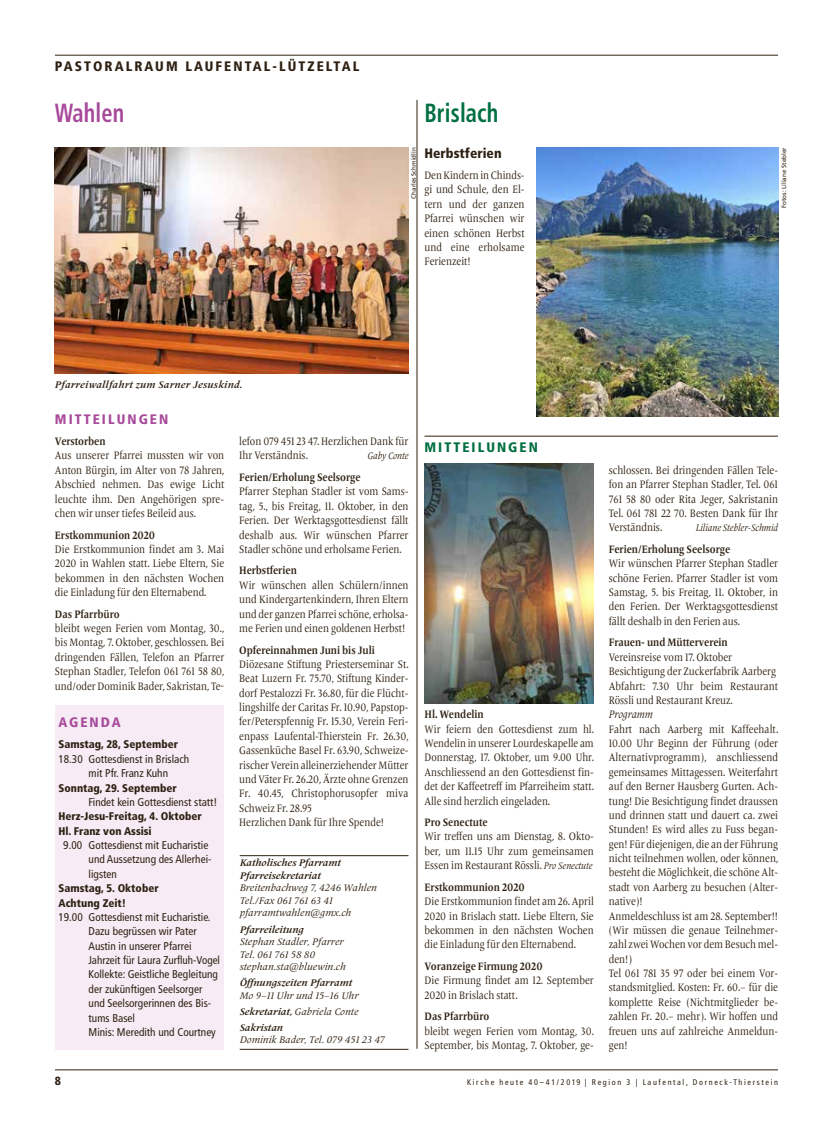
<style>
.page{position:relative;width:833px;height:1134px;background:#fff}
.page>*{position:absolute;margin:0;border:0;box-sizing:border-box;transform-origin:0 0}
.t1{font:700 condensed 26.25px "Frutiger";letter-spacing:.005em;color:#006f41;scale:.85 1}
.t2{font:700 condensed 26.25px "Frutiger";letter-spacing:.005em;color:#a84a9b;scale:.85 1}
.t3{font:900 condensed 13.75px "Frutiger";letter-spacing:.15em;color:#2e2113}
.t4{font:900 condensed 13.75px "Frutiger";letter-spacing:.15em;color:#a84a9b}
.t5{font:900 condensed 13.75px "Frutiger";color:#2e2113}
.t6{font:900 condensed 13.75px "Frutiger";letter-spacing:.15em;color:#006f41}
.t7{font:900 condensed 11.88px "Frutiger";color:#2e2113}
.t8{font:11.25px/14.4px "Frutiger Serif LT Pro";color:#2e2113;text-align:justify;scale:.85 1}
.t9{font:condensed 11.25px/14.4px "Frutiger";color:#2e2113}
.t10{font:11.25px/14.4px "Frutiger Serif LT Pro";color:#2e2113;text-align:justify;scale:.84 1}
.t11{font:700 11.25px "Frutiger Serif LT Pro";color:#2e2113;scale:.85 1}
.t12{font:italic 11.25px "Frutiger Serif LT Pro";color:#2e2113;scale:.85 1}
.t13{font:900 condensed 11.12px/14.4px "Frutiger";color:#2e2113}
.t14{font:italic 10px/12.5px "Frutiger Serif LT Pro";color:#2e2113}
.t15{font:italic 700 10px/12.5px "Frutiger Serif LT Pro";color:#2e2113}
.t16{font:italic 700 10px "Frutiger Serif LT Pro";letter-spacing:.025em;color:#2e2113}
.t17{font:italic 10px "Frutiger Serif LT Pro";color:#2e2113;scale:.85 1}
.t18{font:condensed 8.12px "Frutiger";letter-spacing:.2em;color:#2e2113}
.t19{font:6.25px "Frutiger";color:#2e2113}
.s1{font-weight:700}
.s2{font-style:italic;font-size:10px}
</style>
<div class="page">
<hr style="left:55px;top:1070px;width:723px;height:1px;background:#2e2113">
<img style="left:536px;top:148px;width:242px;height:268px">
<hr style="left:55px;top:55px;width:723px;height:1px;background:#2e2113">
<hr style="left:417px;top:100px;width:1px;height:949px;background:#2e2113">
<hr style="left:424px;top:436px;width:354px;height:1px;background:#2e2113">
<img style="left:424px;top:464px;width:169px;height:239px">
<div style="left:55px;top:705px;width:169px;height:344px;background:#f7ecf5"></div>
<img style="left:55px;top:148px;width:353px;height:225px">
<hr style="left:240px;top:855px;width:168px;height:1px;background:#2e2113">
<hr style="left:240px;top:1049px;width:168px;height:1px;background:#2e2113">
<p class="t3" style="left:55px;top:58px;width:306px">PASTORALRAUM LAUFENTAL-LÜTZELTAL</p>
<h1 class="t2" style="left:55px;top:97px;width:83px">Wahlen</h1>
<p class="t16" style="left:55px;top:378px;width:189px">Pfarreiwallfahrt zum Sarner Jesuskind.</p>
<h1 class="t1" style="left:424px;top:97px;width:89px">Brislach</h1>
<p class="t5" style="left:424px;top:144px;width:79px">Herbstferien</p>
<p class="t10" style="left:424px;top:168px;width:121px">Den Kindern in Chinds&shy;gi und Schule, den El&shy;tern und der ganzen Pfarrei wünschen wir einen schönen Herbst und eine erholsame Ferienzeit!</p>
<p class="t19" style="left:410px;top:199px;width:53px;rotate:-90deg">Charles Schmidlin</p>
<p class="t19" style="left:780px;top:208px;width:62px;rotate:-90deg">Fotos: Liliane Stebler</p>
<p class="t4" style="left:55px;top:410px;width:115px">MITTEILUNGEN</p>
<p class="t11" style="left:55px;top:435px;width:61px">Verstorben</p>
<p class="t8" style="left:55px;top:449px;width:201px">Aus unserer Pfarrei mussten wir von Anton Bürgin, im Alter von 78 Jahren, Abschied nehmen. Das ewige Licht leuchte ihm. Den Angehörigen spre&shy;chen wir unser tiefes Beileid aus.</p>
<p class="t11" style="left:55px;top:528px;width:120px">Erstkommunion 2020</p>
<p class="t8" style="left:55px;top:542px;width:201px">Die Erstkommunion findet am 3. Mai 2020 in Wahlen statt. Liebe Eltern, Sie bekommen in den nächsten Wochen die Einladung für den Elternabend.</p>
<p class="t11" style="left:55px;top:607px;width:78px">Das Pfarrbüro</p>
<p class="t8" style="left:55px;top:621px;width:201px">bleibt wegen Ferien vom Montag, 30., bis Montag, 7. Oktober, geschlossen. Bei dringenden Fällen, Telefon an Pfarrer Stephan Stadler, Telefon 061 761 58 80, und/oder Dominik Bader, Sakristan, Te-</p>
<p class="t4" style="left:58px;top:714px;width:64px">AGENDA</p>
<p class="t13" style="left:58px;top:737px;width:121px">Samstag, 28, September</p>
<p class="t9" style="left:89px;top:752px;width:102px;text-indent:-30px">18.30 Gottesdienst in Brislach mit Pfr. Franz Kuhn</p>
<p class="t13" style="left:58px;top:780px;width:120px">Sonntag, 29. September</p>
<p class="t9" style="left:89px;top:795px;width:130px">Findet kein Gottesdienst statt!</p>
<p class="t13" style="left:58px;top:809px;width:145px">Herz-Jesu-Freitag, 4. Oktober<br>Hl. Franz von Assisi</p>
<p class="t9" style="left:89px;top:838px;width:124px;text-indent:-25px">9.00 Gottesdienst mit Eucharistie und Aussetzung des Allerhei&shy;ligsten</p>
<p class="t13" style="left:58px;top:881px;width:102px">Samstag, 5. Oktober<br>Achtung Zeit!</p>
<p class="t9" style="left:89px;top:910px;width:133px;text-indent:-30px">19.00 Gottesdienst mit Eucharistie.<br>Dazu begrüssen wir Pater<br>Austin in unserer Pfarrei<br>Jahrzeit für Laura Zurfluh-Vogel<br>Kollekte: Geistliche Begleitung der zukünftigen Seelsorger und Seelsorgerinnen des Bis&shy;tums Basel<br>Minis: Meredith und Courtney</p>
<p class="t8" style="left:239px;top:434px;width:201px">lefon 079 451 23 47. Herzlichen Dank für<br>Ihr Verständnis.</p>
<p class="t17" style="left:367px;top:450px;width:50px">Gaby Conte</p>
<p class="t11" style="left:239px;top:471px;width:144px">Ferien/Erholung Seelsorge</p>
<p class="t8" style="left:239px;top:485px;width:201px">Pfarrer Stephan Stadler ist vom Sams&shy;tag, 5., bis Freitag, 11. Oktober, in den Ferien. Der Werktagsgottesdienst fällt deshalb aus. Wir wünschen Pfarrer Stadler schöne und erholsame Ferien.</p>
<p class="t11" style="left:239px;top:564px;width:69px">Herbstferien</p>
<p class="t8" style="left:239px;top:578px;width:201px">Wir wünschen allen Schülern/innen und Kindergartenkindern, Ihren Eltern und der ganzen Pfarrei schöne, erholsa&shy;me Ferien und einen goldenen Herbst!</p>
<p class="t11" style="left:239px;top:643px;width:161px">Opfereinnahmen Juni bis Juli</p>
<p class="t8" style="left:239px;top:657px;width:201px;text-align:left">Diözesane Stiftung Priesterseminar St.<br>Beat Luzern Fr. 75.70, Stiftung Kinder&shy;dorf Pestalozzi Fr. 36.80, für die Flücht&shy;lingshilfe der Caritas Fr. 10.90, Papstop&shy;fer/Peterspfennig Fr. 15.30, Verein Feri&shy;enpass Laufental-Thierstein Fr. 26.30, Gassenküche Basel Fr. 63.90, Schweize&shy;rischer Verein alleinerziehender Mütter und Väter Fr. 26.20, Ärzte ohne Grenzen Fr. 40.45, Christophorusopfer miva Schweiz Fr. 28.95<br>Herzlichen Dank für Ihre Spende!</p>
<p class="t15" style="left:240px;top:857px;width:103px">Katholisches Pfarramt<br>Pfarreisekretariat</p>
<p class="t14" style="left:240px;top:882px;width:139px">Breitenbachweg 7, 4246 Wahlen<br>Tel./Fax 061 761 63 41 pfarramtwahlen@gmx.ch</p>
<p class="t15" style="left:240px;top:923px;width:66px">Pfarreileitung</p>
<p class="t14" style="left:240px;top:935px;width:108px">Stephan Stadler, Pfarrer<br>Tel. 061 761 58 80 stephan.sta@bluewin.ch</p>
<p class="t15" style="left:240px;top:976px;width:114px">Öffnungszeiten Pfarramt</p>
<p class="t14" style="left:240px;top:987px;width:120px;line-height:16px;text-align:justify">Mo 9–11 Uhr und 15–16 Uhr <span class="s1">Sekretariat,</span> Gabriela Conte <span class="s1">Sakristan</span></p>
<p class="t14" style="left:240px;top:1033px;width:147px">Dominik Bader, Tel. 079 451 23 47</p>
<p class="t6" style="left:424px;top:439px;width:115px">MITTEILUNGEN</p>
<p class="t11" style="left:424px;top:708px;width:71px">Hl. Wendelin</p>
<p class="t10" style="left:424px;top:722px;width:203px">Wir feiern den Gottesdienst zum hl.<br>Wendelin in unserer Lourdeskapelle am Donnerstag, 17. Oktober, um 9.00 Uhr.<br>Anschliessend an den Gottesdienst fin&shy;det der Kaffeetreff im Pfarreiheim statt.<br>Alle sind herzlich eingeladen.</p>
<p class="t11" style="left:424px;top:816px;width:76px">Pro Senectute</p>
<p class="t8" style="left:424px;top:830px;width:201px">Wir treffen uns am Dienstag, 8. Okto&shy;ber, um 11.15 Uhr zum gemeinsamen Essen im Restaurant Rössli. <span class="s2">Pro Senectute</span></p>
<p class="t11" style="left:424px;top:880px;width:120px">Erstkommunion 2020</p>
<p class="t8" style="left:424px;top:894px;width:201px">Die Erstkommunion findet am 26. April 2020 in Brislach statt. Liebe Eltern, Sie bekommen in den nächsten Wochen die Einladung für den Elternabend.</p>
<p class="t11" style="left:424px;top:959px;width:140px">Voranzeige Firmung 2020</p>
<p class="t8" style="left:424px;top:973px;width:201px">Die Firmung findet am 12. September<br>2020 in Brislach statt.</p>
<p class="t11" style="left:424px;top:1010px;width:78px">Das Pfarrbüro</p>
<p class="t8" style="left:424px;top:1024px;width:201px">bleibt wegen Ferien vom Montag, 30.<br>September, bis Montag, 7. Oktober, ge-</p>
<p class="t8" style="left:609px;top:463px;width:201px">schlossen. Bei dringenden Fällen Tele&shy;fon an Pfarrer Stephan Stadler, Tel. 061<br>761 58 80 oder Rita Jeger, Sakristanin Tel. 061 781 22 70. Besten Dank für Ihr Verständnis.</p>
<p class="t17" style="left:696px;top:522px;width:98px">Liliane Stebler-Schmid</p>
<p class="t11" style="left:609px;top:542px;width:144px">Ferien/Erholung Seelsorge</p>
<p class="t8" style="left:609px;top:556px;width:201px">Wir wünschen Pfarrer Stephan Stadler schöne Ferien. Pfarrer Stadler ist vom Samstag, 5. bis Freitag, 11. Oktober, in den Ferien. Der Werktagsgottesdienst fällt deshalb in den Ferien aus.</p>
<p class="t11" style="left:609px;top:636px;width:141px">Frauen- und Mütterverein</p>
<p class="t8" style="left:609px;top:650px;width:201px;text-align:left">Vereinsreise vom 17. Oktober Besichtigung der Zuckerfabrik Aarberg Abfahrt: 7.30 Uhr beim Restaurant Rössli und Restaurant Kreuz.</p>
<p class="t12" style="left:609px;top:708px;width:53px">Programm</p>
<p class="t8" style="left:609px;top:722px;width:201px;text-align:left">Fahrt nach Aarberg mit Kaffeehalt.<br>10.00 Uhr Beginn der Führung (oder Alternativprogramm), anschliessend gemeinsames Mittagessen. Weiterfahrt auf den Berner Hausberg Gurten. Ach&shy;tung! Die Besichtigung findet draussen und drinnen statt und dauert ca. zwei Stunden! Es wird alles zu Fuss began&shy;gen! Für diejenigen, die an der Führung nicht teilnehmen wollen, oder können, besteht die Möglichkeit, die schöne Alt&shy;stadt von Aarberg zu besuchen (Alter&shy;native)!<br>Anmeldeschluss ist am 28. September!! (Wir müssen die genaue Teilnehmer&shy;zahl zwei Wochen vor dem Besuch mel&shy;den!)<br>Tel 061 781 35 97 oder bei einem Vor&shy;standsmitglied. Kosten: Fr. 60.– für die komplette Reise (Nichtmitglieder be&shy;zahlen Fr. 20.– mehr). Wir hoffen und freuen uns auf zahlreiche Anmeldun&shy;gen!</p>
<p class="t7" style="left:55px;top:1074px;width:8px">8</p>
<p class="t18" style="left:467px;top:1077px;width:312px">Kirche heute 40–41/2019 | Region 3 | Laufental, Dorneck-Thierstein</p>
</div>
